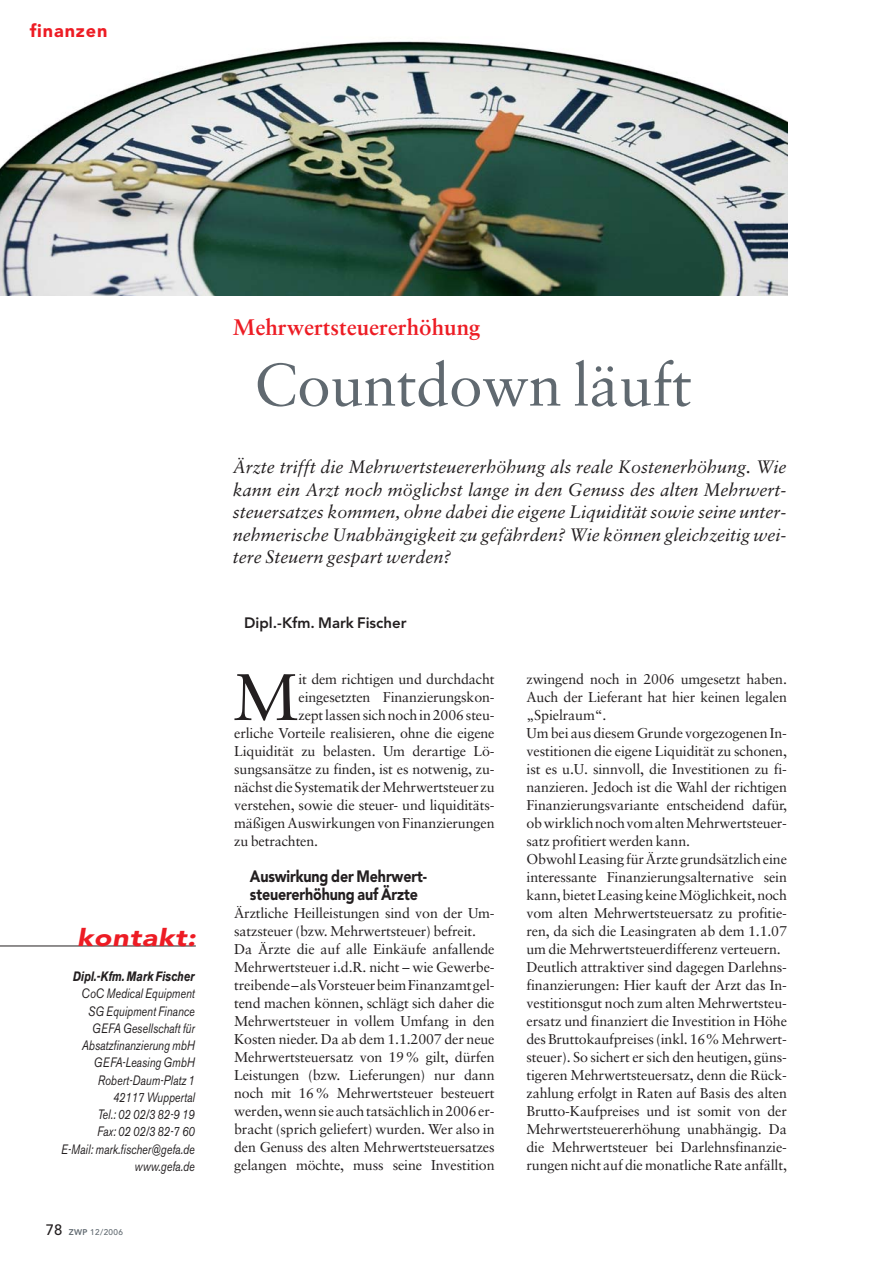
<style>
.page{position:relative;width:893px;height:1263px;background:#fff}
.page>*{position:absolute;margin:0;border:0;box-sizing:border-box;transform-origin:0 0}
.t1{font:65.85px "Sabon";color:#231f20}
.t2{font:60px "Sabon";letter-spacing:-.005em;color:#606970}
.t3{font:italic 900 24px "Avenir";color:#ed1c24;scale:1.2 1}
.t4{font:700 22.5px "Sabon";color:#ed1c24}
.t5{font:italic 18px/22.5px "Sabon";color:#231f20;text-align:justify}
.t6{font:900 18px "Avenir";letter-spacing:.05em;color:#ed1c24}
.t7{font:900 16.35px/18px "Avenir";letter-spacing:-.01em;color:#231f20;scale:.87 1}
.t8{font:800 15px "Avenir";color:#231f20}
.t9{font:14.25px/18px "Sabon";letter-spacing:-.01em;color:#231f20}
.t10{font:italic 13.5px/17.2px "Akzidenz Grotesk BE";color:#231f20;text-align:right;scale:.8 1}
.t11{font:italic 700 13.5px "Akzidenz Grotesk BE";color:#231f20;scale:.8 1}
.t12{font:500 8.25px "Avenir";letter-spacing:.05em;color:#606970}
.s1{font-size:15px;color:#231f20}
.s2{font-weight:800}
</style>
<div class="page">
<img style="left:0;top:41px;width:788px;height:255px">
<hr style="left:0;top:946px;width:196px;height:1px;background:#231f20">
<p class="t6" style="left:30px;top:24px;width:79px">finanzen</p>
<h3 class="t3" style="left:77px;top:928px;width:104px">kontakt:</h3>
<p class="t11" style="left:73px;top:971px;width:154px">Dipl.-Kfm. Mark Fischer</p>
<p class="t10" style="left:61px;top:986px;width:169px">CoC Medical Equipment<br>SG Equipment Finance<br>GEFA Gesellschaft für<br>Absatzfinanzierung mbH<br>GEFA-Leasing GmbH<br>Robert-Daum-Platz 1<br>42117 Wuppertal<br>Tel.: 02 02/3 82-9 19<br>Fax: 02 02/3 82-7 60<br>E-Mail: mark.fischer@gefa.de www.gefa.de</p>
<p class="t12" style="left:46px;top:1228px;width:79px"><span class="s1">78</span> <span class="s2">ZWP</span> 12/2006</p>
<h3 class="t4" style="left:233px;top:318px;width:249px">Mehrwertsteuererhöhung</h3>
<h2 class="t2" style="left:254px;top:360px;width:439px">Countdown läuft</h2>
<p class="t5" style="left:233px;top:457px;width:555px">Ärzte trifft die Mehrwertsteuererhöhung als reale Kostenerhöhung. Wie kann ein Arzt noch möglichst lange in den Genuss des alten Mehrwert&shy;steuersatzes kommen, ohne dabei die eigene Liquidität sowie seine unter&shy;nehmerische Unabhängigkeit zu gefährden? Wie können gleichzeitig wei&shy;tere Steuern gespart werden?</p>
<p class="t8" style="left:244px;top:616px;width:164px">Dipl.-Kfm. Mark Fischer</p>
<h1 class="t1" style="left:233px;top:670px;width:67px">M</h1>
<p class="t9" style="left:298px;top:671px;width:198px">it dem richtigen und durchdacht</p>
<p class="t9" style="left:298px;top:689px;width:198px">eingesetzten Finanzierungskon-</p>
<p class="t9" style="left:298px;top:707px;width:198px">zept lassen sich noch in 2006 steu-</p>
<p class="t9" style="left:234px;top:725px;width:262px">erliche Vorteile realisieren, ohne die eigene</p>
<p class="t9" style="left:234px;top:743px;width:262px">Liquidität zu belasten. Um derartige Lö-</p>
<p class="t9" style="left:234px;top:761px;width:262px">sungsansätze zu finden, ist es notwenig, zu-</p>
<p class="t9" style="left:234px;top:779px;width:262px">nächst die Systematik der Mehrwertsteuer zu</p>
<p class="t9" style="left:234px;top:797px;width:262px">verstehen, sowie die steuer- und liquiditäts-</p>
<p class="t9" style="left:234px;top:815px;width:262px">mäßigen Auswirkungen von Finanzierungen</p>
<p class="t9" style="left:234px;top:833px;width:86px">zu betrachten.</p>
<p class="t7" style="left:250px;top:869px;width:205px">Auswirkung der Mehrwert&shy;steuererhöhung auf Ärzte</p>
<p class="t9" style="left:234px;top:905px;width:262px">Ärztliche Heilleistungen sind von der Um&shy;satzsteuer (bzw. Mehrwertsteuer) befreit.<br>Da Ärzte die auf alle Einkäufe anfallende Mehrwertsteuer i.d.R. nicht – wie Gewerbe&shy;treibende – als Vorsteuer beim Finanzamt gel&shy;tend machen können, schlägt sich daher die Mehrwertsteuer in vollem Umfang in den Kosten nieder. Da ab dem 1.1.2007 der neue Mehrwertsteuersatz von 19% gilt, dürfen Leistungen (bzw. Lieferungen) nur dann noch mit 16% Mehrwertsteuer besteuert werden, wenn sie auch tatsächlich in 2006 er&shy;bracht (sprich geliefert) wurden. Wer also in den Genuss des alten Mehrwertsteuersatzes gelangen möchte, muss seine Investition</p>
<p class="t9" style="left:526px;top:671px;width:262px">zwingend noch in 2006 umgesetzt haben.<br>Auch der Lieferant hat hier keinen legalen „Spielraum“.<br>Um bei aus diesem Grunde vorgezogenen In&shy;vestitionen die eigene Liquidität zu schonen, ist es u.U. sinnvoll, die Investitionen zu fi&shy;nanzieren. Jedoch ist die Wahl der richtigen Finanzierungsvariante entscheidend dafür, ob wirklich noch vom alten Mehrwertsteuer&shy;satz profitiert werden kann.<br>Obwohl Leasing für Ärzte grundsätzlich eine interessante Finanzierungsalternative sein kann, bietet Leasing keine Möglichkeit, noch vom alten Mehrwertsteuersatz zu profitie&shy;ren, da sich die Leasingraten ab dem 1.1.07 um die Mehrwertsteuerdifferenz verteuern.<br>Deutlich attraktiver sind dagegen Darlehns&shy;finanzierungen: Hier kauft der Arzt das In&shy;vestitionsgut noch zum alten Mehrwertsteu&shy;ersatz und finanziert die Investition in Höhe des Bruttokaufpreises (inkl. 16% Mehrwert&shy;steuer). So sichert er sich den heutigen, güns&shy;tigeren Mehrwertsteuersatz, denn die Rück&shy;zahlung erfolgt in Raten auf Basis des alten Brutto-Kaufpreises und ist somit von der Mehrwertsteuererhöhung unabhängig. Da die Mehrwertsteuer bei Darlehnsfinanzie&shy;rungen nicht auf die monatliche Rate anfällt,</p>
</div>
